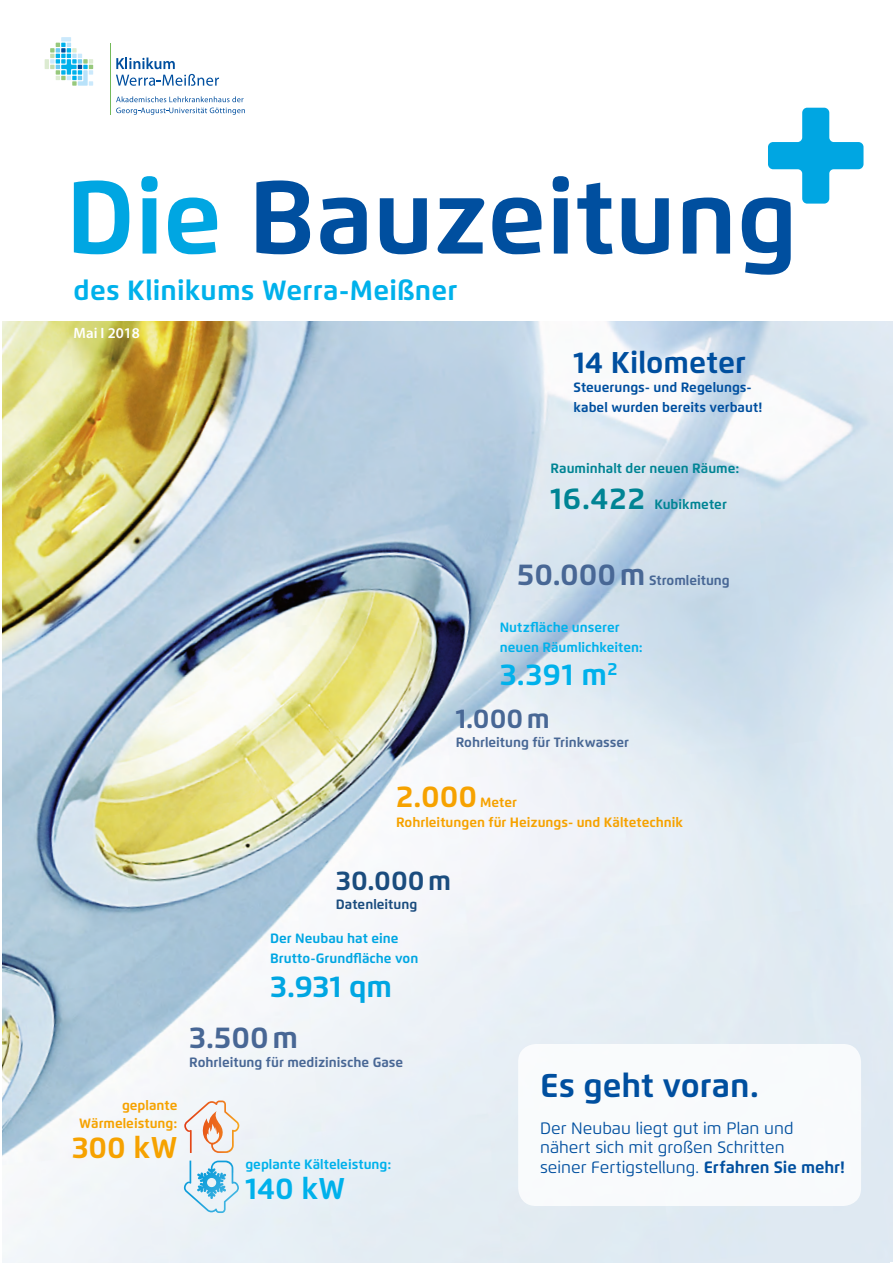
<style>
.page{position:relative;width:893px;height:1263px;background:#fff}
.page>*{position:absolute;margin:0;border:0;box-sizing:border-box;transform-origin:0 0}
.t1{font:700 103.5px "Flexo";color:#004f9f}
.t2{font:700 33px "Flexo";color:#004f9f}
.t3{font:700 30px "Flexo";color:#486795}
.t4{font:700 30px "Flexo";letter-spacing:.015em;color:#00b1eb}
.t5{font:700 30px "Flexo";color:#004f9f}
.t6{font:700 30px "Flexo";color:#f6a200}
.t7{font:700 30px "Flexo";color:#00a6e2}
.t8{font:700 30px "Flexo";color:#008494}
.t9{font:700 27.75px "Flexo";letter-spacing:.005em;color:#00b1eb}
.t10{font:700 27px "Flexo";color:#1a4c7e}
.t11{font:700 27px "Flexo";color:#486795}
.t12{font:16.5px/19.5px "Flexo";color:#004f9f}
.t13{font:600 15px "Myriad Pro";color:#fff}
.t14{font:700 13.5px "Flexo";color:#486795}
.t15{font:700 13.5px/19.5px "Flexo";color:#f6a200}
.t16{font:700 13.5px/19.5px "Flexo";color:#00b1eb}
.t17{font:700 13.5px/19.5px "Flexo";color:#004f9f}
.t18{font:700 13.5px/19.5px "Flexo";color:#00a6e2}
.t19{font:700 13.5px "Flexo";color:#008494}
.t20{font:700 13.5px "Flexo";color:#1a4c7e}
.s1{color:#00a6e2}
.s2{font-weight:700}
</style>
<div class="page">
<img style="left:2px;top:321px;width:891px;height:942px">
<svg style="left:768px;top:108px;width:95px;height:96px"></svg>
<hr style="left:110px;top:43px;width:1px;height:71px;background:#74b959">
<svg style="left:116px;top:58px;width:103px;height:28px"></svg>
<svg style="left:116px;top:96px;width:128px;height:6px"></svg>
<svg style="left:116px;top:108px;width:129px;height:7px"></svg>
<hr style="left:45px;top:59px;width:4px;height:10px;background:#dcebd1">
<hr style="left:61px;top:37px;width:10px;height:4px;background:#cbe9fc">
<svg style="left:50px;top:43px;width:43px;height:43px"></svg>
<div style="left:518px;top:1044px;width:343px;height:162px;background:#fff;border-radius:18px"></div>
<svg style="left:184px;top:1100px;width:56px;height:53px"></svg>
<svg style="left:184px;top:1160px;width:55px;height:53px;background:#b9def0"></svg>
<h1 class="t1" style="left:66px;top:154px;width:733px"><span class="s1">Die</span> Bauzeitung</h1>
<h3 class="t9" style="left:74px;top:273px;width:385px">des Klinikums Werra-Meißner</h3>
<p class="t13" style="left:74px;top:323px;width:68px">Mai I 2018</p>
<h3 class="t5" style="left:574px;top:344px;width:174px">14 Kilometer</h3>
<p class="t17" style="left:574px;top:378px;width:190px">Steuerungs- und Regelungs&shy;kabel wurden bereits verbaut!</p>
<p class="t19" style="left:551px;top:460px;width:190px">Rauminhalt der neuen Räume:</p>
<h3 class="t8" style="left:551px;top:480px;width:96px">16.422</h3>
<p class="t19" style="left:654px;top:496px;width:74px">Kubikmeter</p>
<h3 class="t3" style="left:517px;top:556px;width:130px">50.000 m</h3>
<p class="t14" style="left:649px;top:572px;width:82px">Stromleitung</p>
<p class="t16" style="left:500px;top:618px;width:145px">Nutzfläche unserer neuen Räumlichkeiten:</p>
<h3 class="t4" style="left:500px;top:656px;width:119px">3.391 m<sup>2</sup></h3>
<h3 class="t11" style="left:456px;top:702px;width:96px">1.000 m</h3>
<p class="t14" style="left:456px;top:734px;width:175px">Rohrleitung für Trinkwasser</p>
<h3 class="t6" style="left:396px;top:778px;width:82px">2.000</h3>
<p class="t15" style="left:396px;top:793px;width:288px;text-indent:84px">Meter<br>Rohrleitungen für Heizungs- und Kältetechnik</p>
<h3 class="t10" style="left:336px;top:864px;width:117px">30.000 m</h3>
<p class="t20" style="left:336px;top:896px;width:83px">Datenleitung</p>
<p class="t18" style="left:270px;top:929px;width:150px">Der Neubau hat eine<br>Brutto-Grundfläche von</p>
<h3 class="t7" style="left:270px;top:968px;width:124px">3.931 qm</h3>
<p class="t15" style="left:79px;top:1096px;width:100px;line-height:18px;text-align:right">geplante<br>Wärmeleistung:</p>
<h3 class="t6" style="left:72px;top:1129px;width:107px">300 kW</h3>
<h3 class="t3" style="left:189px;top:1019px;width:110px">3.500 m</h3>
<p class="t14" style="left:189px;top:1054px;width:216px">Rohrleitung für medizinische Gase</p>
<p class="t16" style="left:245px;top:1155px;width:147px">geplante Kälteleistung:</p>
<h3 class="t4" style="left:245px;top:1170px;width:101px">140 kW</h3>
<h2 class="t2" style="left:540px;top:1065px;width:220px">Es geht voran.</h2>
<p class="t12" style="left:540px;top:1118px;width:306px">Der Neubau liegt gut im Plan und nähert sich mit großen Schritten<br>seiner Fertigstellung. <span class="s2">Erfahren Sie mehr!</span></p>
</div>
